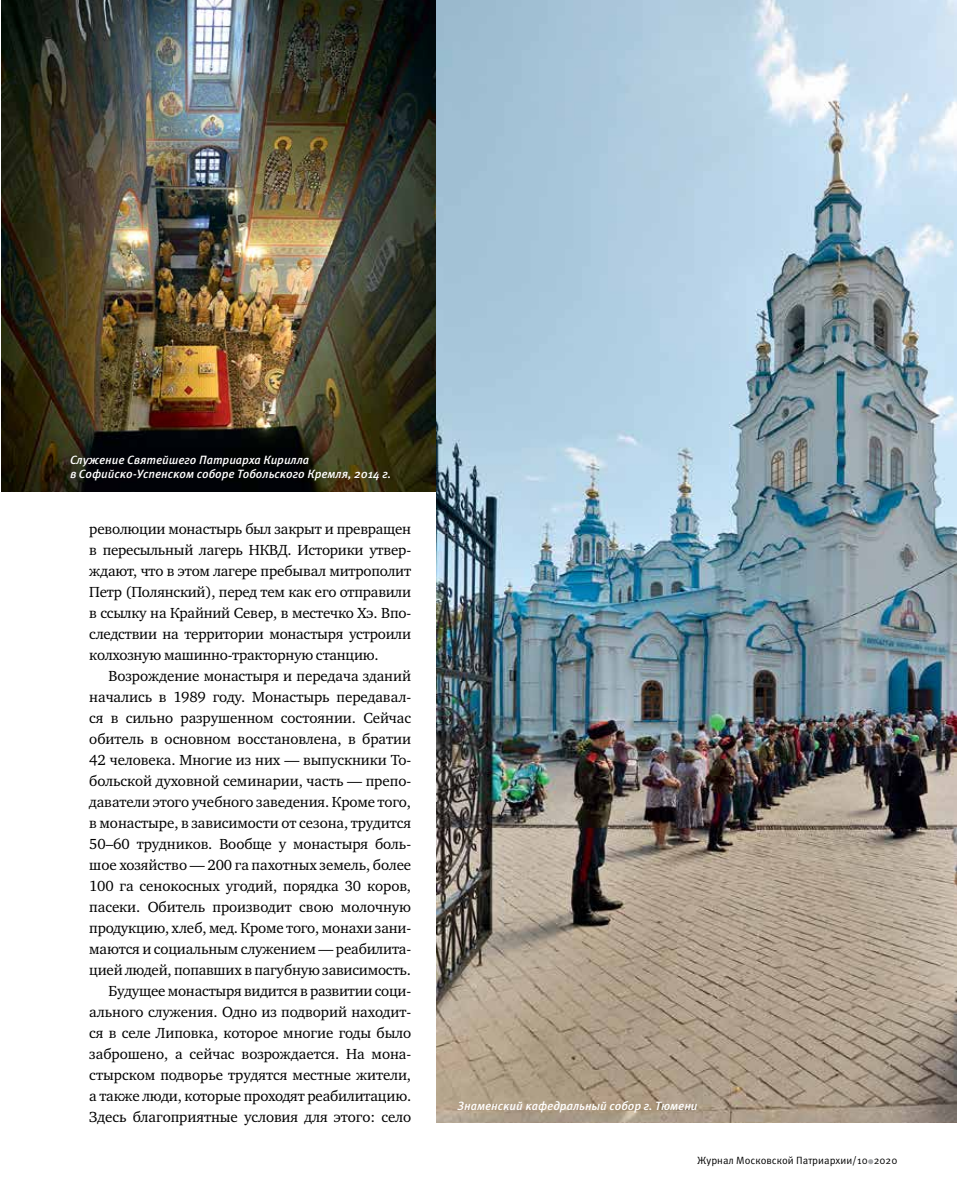
<style>
.page{position:relative;width:957px;height:1191px;background:#fff}
.page>*{position:absolute;margin:0;border:0;box-sizing:border-box;transform-origin:0 0}
.t1{font:15px/21px "Charter ITC";letter-spacing:-.005em;color:#000;text-align:justify}
.t2{font:italic 500 12px/13.5px "Meta Pro";letter-spacing:-.005em;color:#fff}
.t3{font:10.5px "Meta Pro";color:#000}
</style>
<div class="page">
<svg style="left:868px;top:1159px;width:5px;height:5px"></svg>
<img style="left:1px;top:0;width:436px;height:492px">
<img style="left:437px;top:0;width:520px;height:1122px">
<p class="t2" style="left:70px;top:453px;width:323px">Служение Святейшего Патриарха Кирилла<br>в Софийско-Успенском соборе Тобольского Кремля, 2014 г.</p>
<p class="t1" style="left:89px;top:518px;width:323px">революции монастырь был закрыт и превращен в пересыльный лагерь НКВД. Историки утвер&shy;ждают, что в этом лагере пребывал митрополит Петр (Полянский), перед тем как его отправили в ссылку на Крайний Север, в местечко Хэ. Впо&shy;следствии на территории монастыря устроили колхозную машинно-тракторную станцию.</p>
<p class="t1" style="left:89px;top:665px;width:323px;text-align:right">Возрождение монастыря и передача зданий начались в 1989 году. Монастырь передавал&shy;ся в сильно разрушенном состоянии. Сейчас обитель в основном восстановлена, в братии 42 человека. Многие из них — выпускники То&shy;больской духовной семинарии, часть — препо&shy;даватели этого учебного заведения. Кроме того, в монастыре, в зависимости от сезона, трудится 50–60 трудников. Вообще у монастыря боль&shy;шое хозяйство — 200 га пахотных земель, более 100 га сенокосных угодий, порядка 30 коров, пасеки. Обитель производит свою молочную продукцию, хлеб, мед. Кроме того, монахи зани&shy;маются и социальным служением — реабилита&shy;цией людей, попавших в пагубную зависимость.<br>Будущее монастыря видится в развитии соци&shy;ального служения. Одно из подворий находит&shy;ся в селе Липовка, которое многие годы было заброшено, а сейчас возрождается. На мона&shy;стырском подворье трудятся местные жители, а также люди, которые проходят реабилитацию.<br>Здесь благоприятные условия для этого: село</p>
<p class="t2" style="left:458px;top:1099px;width:241px">Знаменский кафедральный собор г. Тюмени</p>
<p class="t3" style="left:697px;top:1153px;width:202px">Журнал Московской Патриархии/10 2020</p>
</div>
